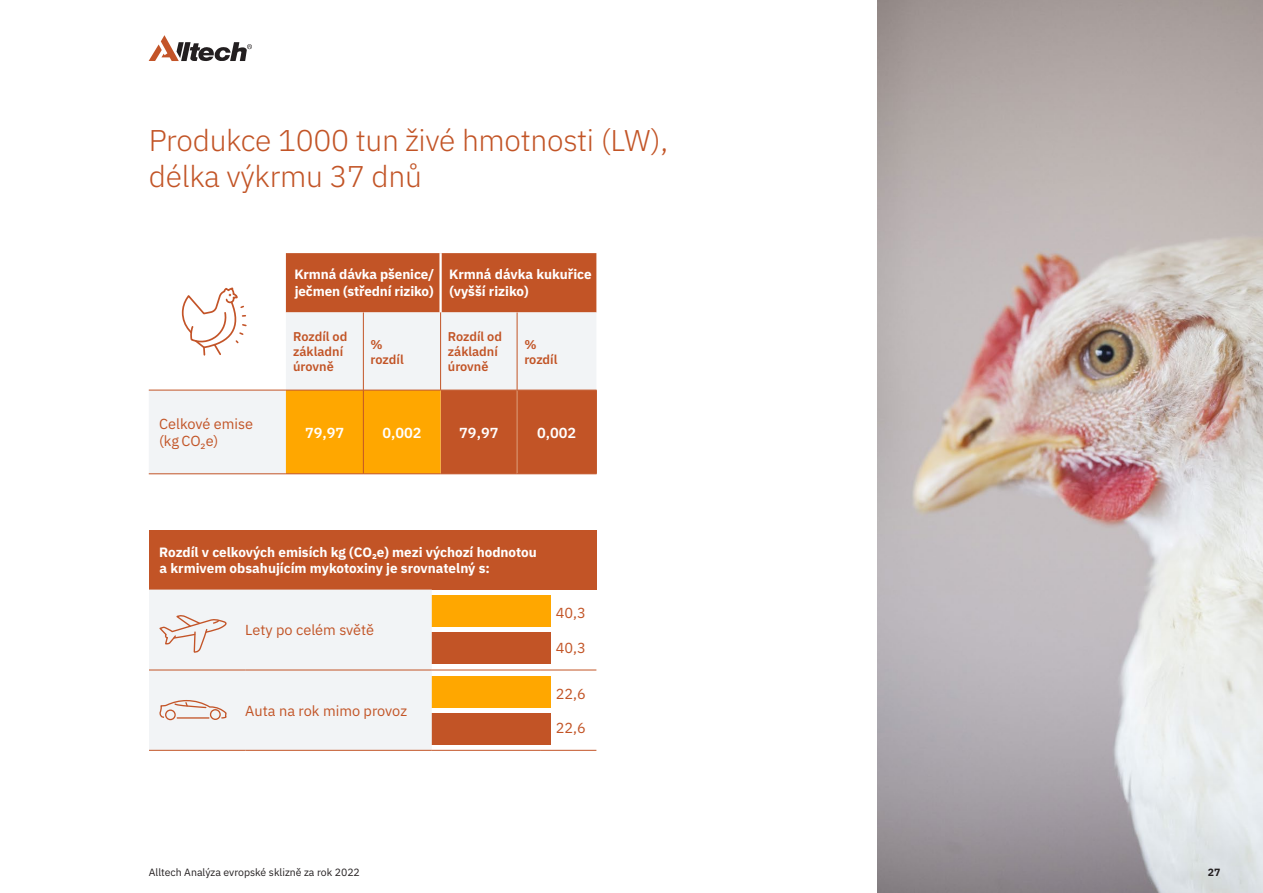
<style>
.page{position:relative;width:1263px;height:893px;background:#fff}
.page>*{position:absolute;margin:0;border:0;box-sizing:border-box;transform-origin:0 0}
.t1{font:300 30px/36px "IBM Plex Sans";letter-spacing:-.01em;color:#c25426}
.t2{font:14.55px/17.4px "IBM Plex Sans";color:#c25426}
.t3{font:600 14.55px "IBM Plex Sans";color:#fff}
.t4{font:700 13.5px/16.2px "IBM Plex Sans";color:#fff}
.t5{font:600 12.75px/15.3px "IBM Plex Sans";color:#c25426}
.t6{font:10.5px "IBM Plex Sans";color:#231f20}
.t7{font:700 10.5px "IBM Plex Sans";color:#231f20}
</style>
<div class="page">
<div style="left:430px;top:632px;width:121px;height:32px;background:#c25426"></div>
<div style="left:430px;top:595px;width:121px;height:32px;background:#ffa700"></div>
<div style="left:430px;top:676px;width:121px;height:32px;background:#ffa700"></div>
<div style="left:430px;top:713px;width:121px;height:32px;background:#c25426"></div>
<img style="left:878px;top:0;width:385px;height:893px">
<div style="left:149px;top:530px;width:447px;height:60px;background:#c25426"></div>
<div style="left:149px;top:590px;width:283px;height:160px;background:#f2f4f6"></div>
<hr style="left:149px;top:670px;width:96px;height:1px;background:#c25426">
<hr style="left:149px;top:750px;width:96px;height:1px;background:#c25426">
<hr style="left:245px;top:670px;width:187px;height:1px;background:#c25426">
<hr style="left:245px;top:750px;width:187px;height:1px;background:#c25426">
<hr style="left:432px;top:670px;width:108px;height:1px;background:#c25426">
<hr style="left:432px;top:750px;width:108px;height:1px;background:#c25426">
<hr style="left:540px;top:670px;width:56px;height:1px;background:#c25426">
<hr style="left:540px;top:750px;width:56px;height:1px;background:#c25426">
<svg style="left:159px;top:615px;width:70px;height:42px"></svg>
<div style="left:210px;top:709px;width:11px;height:11px;border:1px solid #c35428;border-radius:50%"></div>
<div style="left:165px;top:709px;width:11px;height:11px;border:1px solid #c35428;border-radius:50%"></div>
<svg style="left:159px;top:700px;width:68px;height:19px"></svg>
<div style="left:286px;top:253px;width:310px;height:59px;background:#c25426"></div>
<svg style="left:149px;top:312px;width:447px;height:162px;fill:#f2f4f6"></svg>
<div style="left:286px;top:391px;width:155px;height:83px;background:#ffa700"></div>
<hr style="left:439px;top:253px;width:3px;height:59px;background:#fff">
<hr style="left:363px;top:312px;width:1px;height:78px;background:#c25426">
<hr style="left:440px;top:312px;width:1px;height:78px;background:#c25426">
<hr style="left:517px;top:312px;width:1px;height:78px;background:#c25426">
<hr style="left:149px;top:390px;width:137px;height:1px;background:#c25426">
<hr style="left:149px;top:474px;width:137px;height:1px;background:#c25426">
<hr style="left:286px;top:390px;width:77px;height:1px;background:#c25426">
<hr style="left:286px;top:474px;width:77px;height:1px;background:#c25426">
<hr style="left:363px;top:390px;width:1px;height:84px;background:#c25426">
<hr style="left:363px;top:390px;width:78px;height:1px;background:#c25426">
<hr style="left:363px;top:474px;width:78px;height:1px;background:#c25426">
<hr style="left:441px;top:390px;width:76px;height:1px;background:#c25426">
<hr style="left:441px;top:474px;width:76px;height:1px;background:#c25426">
<hr style="left:517px;top:390px;width:1px;height:84px;background:#dd9f7b">
<hr style="left:517px;top:390px;width:80px;height:1px;background:#c25426">
<hr style="left:596px;top:390px;width:1px;height:84px;background:#c25426">
<hr style="left:517px;top:474px;width:80px;height:1px;background:#c25426">
<svg style="left:182px;top:287px;width:65px;height:69px"></svg>
<svg style="left:149px;top:35px;width:103px;height:26px"></svg>
<h1 class="t1" style="left:149px;top:120px;width:521px">Produkce 1000 tun živé hmotnosti (LW), délka výkrmu 37 dnů</h1>
<p class="t4" style="left:294px;top:265px;width:142px">Krmná dávka pšenice/ ječmen (střední riziko)</p>
<p class="t4" style="left:449px;top:265px;width:144px">Krmná dávka kukuřice (vyšší riziko)</p>
<p class="t5" style="left:293px;top:328px;width:56px">Rozdíl od základní úrovně</p>
<p class="t5" style="left:371px;top:335px;width:35px">% rozdíl</p>
<p class="t5" style="left:448px;top:328px;width:56px">Rozdíl od základní úrovně</p>
<p class="t5" style="left:524px;top:335px;width:35px">% rozdíl</p>
<p class="t2" style="left:159px;top:414px;width:96px">Celkové emise (kg CO2e)</p>
<p class="t3" style="left:305px;top:421px;width:41px">79,97</p>
<p class="t3" style="left:382px;top:421px;width:41px">0,002</p>
<p class="t3" style="left:459px;top:421px;width:41px">79,97</p>
<p class="t3" style="left:537px;top:421px;width:41px">0,002</p>
<p class="t4" style="left:159px;top:543px;width:379px">Rozdíl v celkových emisích kg (CO2e) mezi výchozí hodnotou a krmivem obsahujícím mykotoxiny je srovnatelný s:</p>
<p class="t2" style="left:245px;top:620px;width:130px">Lety po celém světě</p>
<p class="t2" style="left:245px;top:701px;width:163px">Auta na rok mimo provoz</p>
<p class="t2" style="left:556px;top:603px;width:32px">40,3</p>
<p class="t2" style="left:556px;top:638px;width:32px">40,3</p>
<p class="t2" style="left:556px;top:683px;width:32px">22,6</p>
<p class="t2" style="left:556px;top:718px;width:32px">22,6</p>
<p class="t6" style="left:149px;top:864px;width:213px">Alltech Analýza evropské sklizně za rok 2022</p>
<p class="t7" style="left:1208px;top:864px;width:14px">27</p>
</div>
